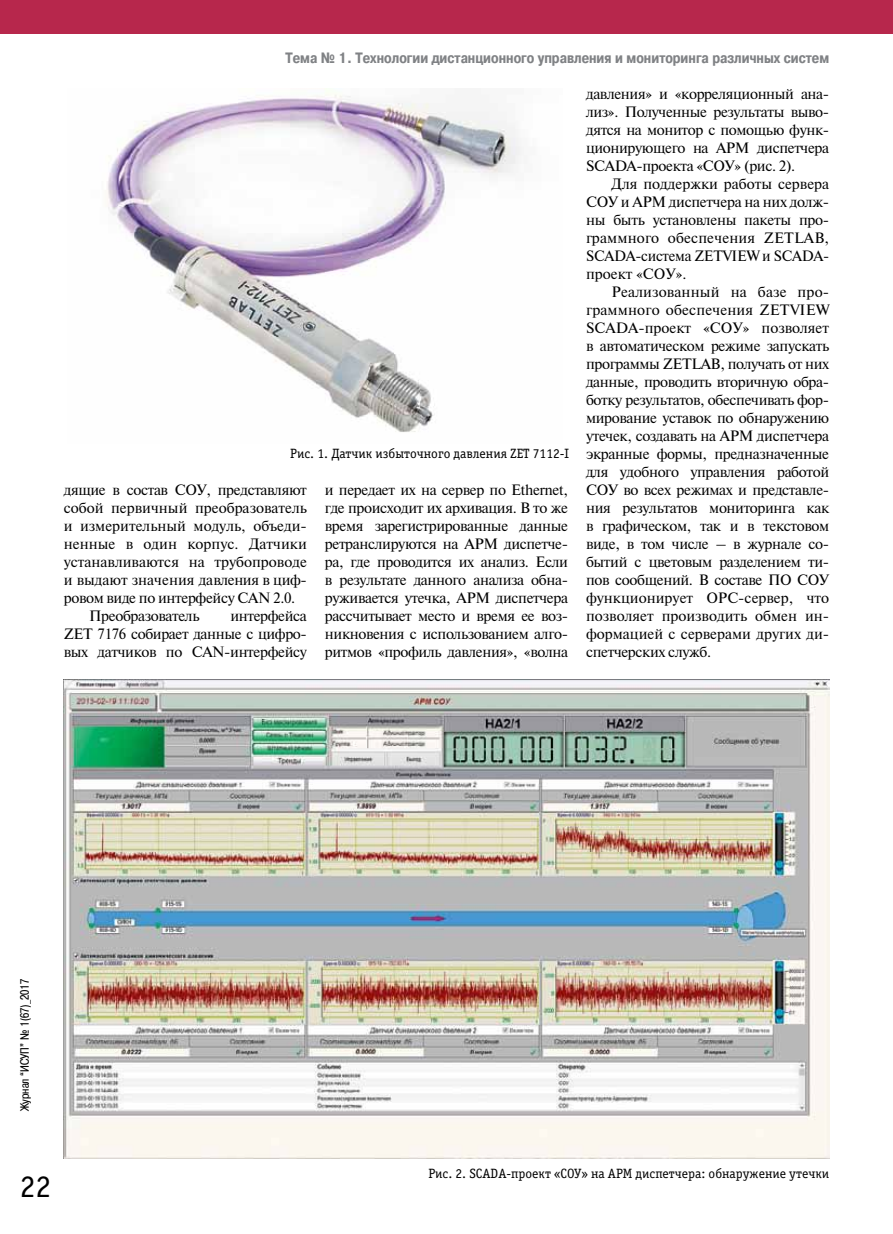
<style>
.page{position:relative;width:893px;height:1234px;background:#fff}
.page>*{position:absolute;margin:0;border:0;box-sizing:border-box;transform-origin:0 0}
.t1{font:31.5px "Officina Serif C";color:#000}
.t2{font:15px/18px "Newton";letter-spacing:-.025em;color:#000;text-align:justify}
.t3{font:15px "Newton";color:#000}
.t4{font:700 15px "Pragmatica Cond C";color:#808285}
.t5{font:13.5px "Officina Serif C";color:#000}
.t6{font:12px "Pragmatica Cond C";color:#000}
</style>
<div class="page">
<div style="left:0;top:0;width:893px;height:34px;background:#b7274c"></div>
<img style="left:107px;top:88px;width:415px;height:344px">
<img style="left:64px;top:679px;width:765px;height:479px">
<p class="t4" style="left:285px;top:50px;width:545px">Тема № 1. Технологии дистанционного управления и мониторинга различных систем</p>
<p class="t5" style="left:290px;top:446px;width:280px">Рис. 1. Датчик избыточного давления ZET 7112‑I</p>
<p class="t2" style="left:64px;top:480px;width:245px">дящие в состав СОУ, представляют</p>
<p class="t3" style="left:64px;top:497px;width:245px">собой первичный преобразователь</p>
<p class="t3" style="left:64px;top:515px;width:245px">и измерительный модуль, объеди-</p>
<p class="t3" style="left:64px;top:533px;width:245px">ненные в один корпус. Датчики</p>
<p class="t3" style="left:64px;top:551px;width:245px">устанавливаются на трубопроводе</p>
<p class="t3" style="left:64px;top:569px;width:245px">и выдают значения давления в циф-</p>
<p class="t2" style="left:64px;top:588px;width:233px">ровом виде по интерфейсу CAN 2.0.</p>
<p class="t2" style="left:89px;top:606px;width:112px">Преобразователь</p>
<p class="t2" style="left:64px;top:606px;width:245px;text-indent:167px">интерфейса ZET 7176 собирает данные с цифро&shy;вых датчиков по CAN-интерфейсу</p>
<p class="t2" style="left:325px;top:480px;width:245px">и передает их на сервер по Ethernet, где происходит их архивация. В то же время зарегистрированные данные ретранслируются на АРМ диспетче&shy;ра, где проводится их анализ. Если в результате данного анализа обна&shy;руживается утечка, АРМ диспетчера рассчитывает место и время ее воз&shy;никновения с использованием алго&shy;ритмов «профиль давления», «волна</p>
<p class="t2" style="left:586px;top:84px;width:245px">давления» и «корреляционный ана&shy;лиз». Полученные результаты выво&shy;дятся на монитор с помощью функ&shy;ционирующего на АРМ диспетчера SCADA-проекта «СОУ» (рис. 2).</p>
<p class="t2" style="left:586px;top:174px;width:245px;text-align:left;text-indent:26px">Для поддержки работы сервера<br>СОУ и АРМ диспетчера на них долж&shy;ны быть установлены пакеты про&shy;граммного обеспечения ZETLAB,<br>SCADA-система ZETVIEW и SCADA&shy;проект «СОУ».</p>
<p class="t2" style="left:586px;top:282px;width:245px;text-align:left;text-indent:26px">Реализованный на базе про&shy;граммного обеспечения ZETVIEW<br>SCADA-проект «СОУ» позволяет в автоматическом режиме запускать программы ZETLAB, получать от них данные, проводить вторичную обра&shy;ботку результатов, обеспечивать фор&shy;мирование уставок по обнаружению утечек, создавать на АРМ диспетчера экранные формы, предназначенные для удобного управления работой<br>СОУ во всех режимах и представле&shy;ния результатов мониторинга как в графическом, так и в текстовом виде, в том числе – в журнале со&shy;бытий с цветовым разделением ти&shy;пов сообщений. В составе ПО СОУ функционирует OPC-сервер, что позволяет производить обмен ин&shy;формацией с серверами других ди&shy;спетчерских служб.</p>
<p class="t6" style="left:18px;top:1110px;width:134px;rotate:-90deg">Журнал “ИСУП” № 1(67)_2017</p>
<h1 class="t1" style="left:20px;top:1168px;width:33px">22</h1>
<p class="t5" style="left:428px;top:1166px;width:402px">Рис. 2. SCADA-проект «СОУ» на АРМ диспетчера: обнаружение утечки</p>
</div>
